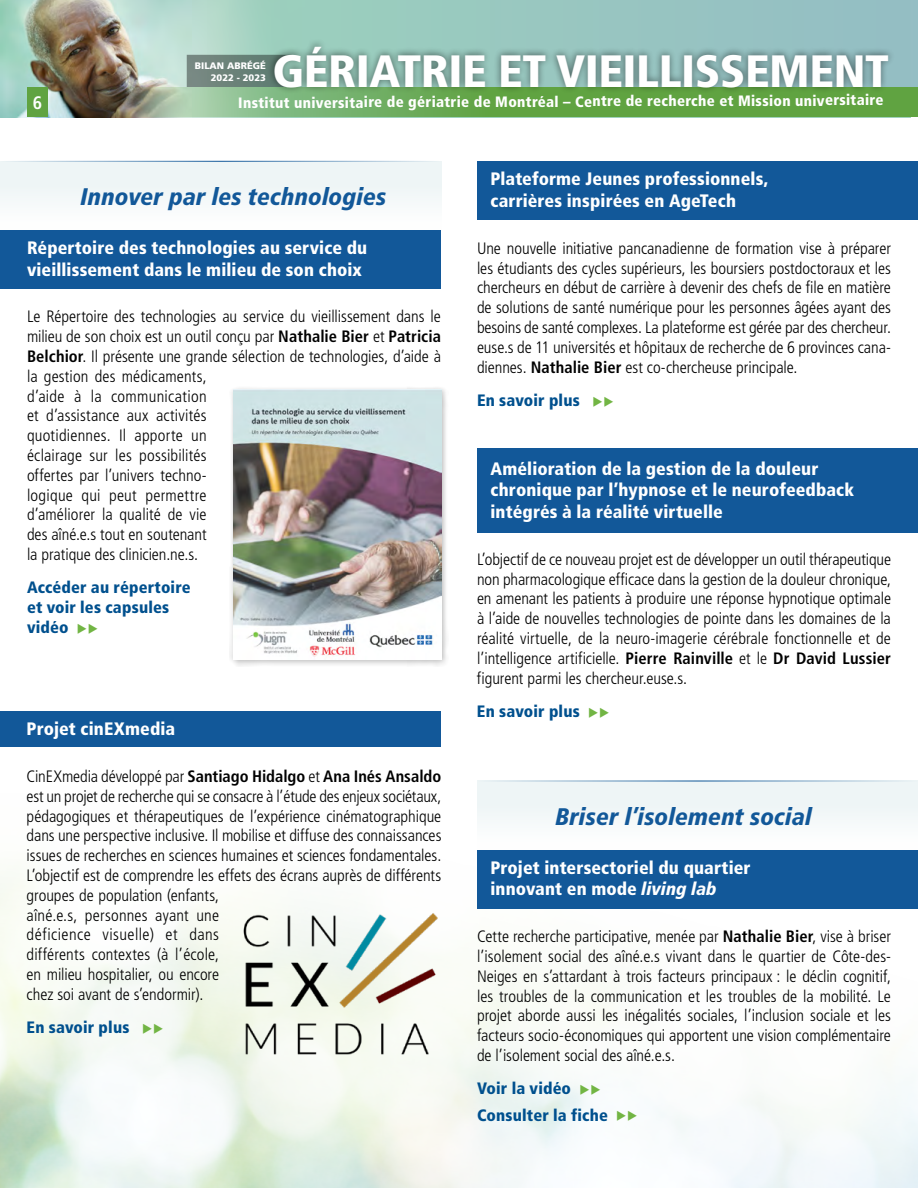
<style>
.page{position:relative;width:918px;height:1188px;background:#fff}
.page>*{position:absolute;margin:0;border:0;box-sizing:border-box;transform-origin:0 0}
.t1{font:900 condensed 45.3px "Frutiger LT Pro";letter-spacing:-.01em;color:#fff;scale:1.05 1}
.t2{font:italic 900 condensed 24px "Frutiger LT Pro";letter-spacing:.005em;color:#125899}
.t3{font:700 condensed 18.15px "Frutiger LT Pro";color:#fff}
.t4{font:900 condensed 18px/21.6px "Frutiger LT Pro";letter-spacing:.005em;color:#fff}
.t5{font:300 condensed 16.5px/19.8px "Frutiger LT Pro";color:#000;text-align:justify}
.t6{font:900 condensed 16.5px/19.8px "Frutiger LT Pro";letter-spacing:.01em;color:#00508e}
.t7{font:900 condensed 15px "Frutiger LT Pro";letter-spacing:.015em;color:#fff}
.t8{font:900 9.45px/11.9px "Frutiger LT Pro";color:#fff;text-align:right}
.s1{font-weight:700}
.s2{color:#72b544}
.s3{font-style:italic}
</style>
<div class="page">
<img style="left:0;top:0;width:203px;height:117px">
<svg style="left:203px;top:0;width:715px;height:87px;background:#9ac7c1"></svg>
<svg style="left:99px;top:87px;width:819px;height:30px;background:#70a75c"></svg>
<svg style="left:187px;top:55px;width:80px;height:32px;background:#6c837a"></svg>
<div style="left:267px;top:38px;width:629px;height:56px;background:#000;opacity:.5"></div>
<div style="left:27px;top:87px;width:21px;height:30px;background:#60a341"></div>
<div style="left:1px;top:161px;width:441px;height:69px;background:#eef5f6"></div>
<img style="left:0;top:780px;width:918px;height:408px">
<div style="left:477px;top:781px;width:441px;height:69px;background:#eef5f6"></div>
<div style="left:0;top:230px;width:441px;height:59px;background:#125899"></div>
<div style="left:477px;top:850px;width:441px;height:58px;background:#125899"></div>
<div style="left:477px;top:162px;width:441px;height:58px;background:#125899"></div>
<div style="left:477px;top:448px;width:441px;height:84px;background:#125899"></div>
<div style="left:0;top:711px;width:441px;height:36px;background:#125899"></div>
<hr style="left:1px;top:161px;width:440px;height:1px;background:#125899">
<div style="left:229px;top:385px;width:220px;height:282px;background:#000;opacity:.3"></div>
<img style="left:234px;top:390px;width:208px;height:269px">
<img style="left:235px;top:905px;width:206px;height:152px">
<hr style="left:477px;top:781px;width:441px;height:1px;background:#125899">
<p class="t3" style="left:33px;top:92px;width:11px">6</p>
<p class="t8" style="left:195px;top:60px;width:72px">BILAN ABRÉGÉ<br>2022 - 2023</p>
<h1 class="t1" style="left:273px;top:44px;width:589px">GÉRIATRIE ET VIEILLISSEMENT</h1>
<p class="t7" style="left:238px;top:92px;width:647px">Institut universitaire de gériatrie de Montréal – Centre de recherche et Mission universitaire</p>
<h2 class="t2" style="left:81px;top:182px;width:308px">Innover par les technologies</h2>
<p class="t4" style="left:27px;top:237px;width:342px">Répertoire des technologies au service du vieillissement dans le milieu de son choix</p>
<p class="t5" style="left:27px;top:307px;width:416px;text-align:left">Le Répertoire des technologies au service du vieillissement dans le milieu de son choix est un outil conçu par <span class="s1">Nathalie Bier</span> et <span class="s1">Patricia Belchior</span>. Il présente une grande sélection de technologies, d’aide à la gestion des médicaments,<br>d’aide à la communication<br>et d’assistance aux activités<br>quotidiennes. Il apporte un<br>éclairage sur les possibilités<br>offertes par l’univers techno-<br>logique qui peut permettre<br>d’améliorer la qualité de vie<br>des aîné.e.s tout en soutenant<br>la pratique des clinicien.ne.s.</p>
<p class="t6" style="left:27px;top:578px;width:165px">Accéder au répertoire et voir les capsules vidéo <span class="s2">◆◆</span></p>
<p class="t4" style="left:27px;top:718px;width:150px">Projet cinEXmedia</p>
<p class="t5" style="left:27px;top:767px;width:416px;text-align:left">CinEXmedia développé par <span class="s1">Santiago Hidalgo</span> et <span class="s1">Ana Inés Ansaldo </span>est un projet de recherche qui se consacre à l’étude des enjeux sociétaux, pédagogiques et thérapeutiques de l’expérience cinématographique dans une perspective inclusive. Il mobilise et diffuse des connaissances issues de recherches en sciences humaines et sciences fondamentales.<br>L’objectif est de comprendre les effets des écrans auprès de différents groupes de population (enfants,<br>aîné.e.s, personnes ayant une<br>déficience visuelle) et dans<br>différents contextes (à l’école,<br>en milieu hospitalier, ou encore<br>chez soi avant de s’endormir).</p>
<p class="t6" style="left:27px;top:1017px;width:139px">En savoir plus <span class="s2">◆◆</span></p>
<p class="t4" style="left:490px;top:168px;width:279px">Plateforme Jeunes professionnels, carrières inspirées en AgeTech</p>
<p class="t5" style="left:477px;top:238px;width:416px">Une nouvelle initiative pancanadienne de formation vise à préparer les étudiants des cycles supérieurs, les boursiers postdoctoraux et les chercheurs en début de carrière à devenir des chefs de file en matière de solutions de santé numérique pour les personnes âgées ayant des besoins de santé complexes. La plateforme est gérée par des chercheur. euse.s de 11 universités et hôpitaux de recherche de 6 provinces cana&shy;diennes. <span class="s1">Nathalie Bier</span> est co-chercheuse principale.</p>
<p class="t6" style="left:477px;top:390px;width:139px">En savoir plus <span class="s2">◆◆</span></p>
<p class="t4" style="left:490px;top:458px;width:365px">Amélioration de la gestion de la douleur chronique par l’hypnose et le neurofeedback intégrés à la réalité virtuelle</p>
<p class="t5" style="left:477px;top:549px;width:416px">L’objectif de ce nouveau projet est de développer un outil thérapeutique non pharmacologique efficace dans la gestion de la douleur chronique, en amenant les patients à produire une réponse hypnotique optimale à l’aide de nouvelles technologies de pointe dans les domaines de la réalité virtuelle, de la neuro-imagerie cérébrale fonctionnelle et de l’intelligence artificielle. <span class="s1">Pierre Rainville</span> et le <span class="s1">Dr David Lussier </span>figurent parmi les chercheur.euse.s.</p>
<p class="t6" style="left:477px;top:701px;width:134px">En savoir plus <span class="s2">◆◆</span></p>
<h2 class="t2" style="left:556px;top:802px;width:258px">Briser l’isolement social</h2>
<p class="t4" style="left:490px;top:857px;width:262px">Projet intersectoriel du quartier innovant en mode <span class="s3">living lab</span></p>
<p class="t5" style="left:477px;top:927px;width:416px">Cette recherche participative, menée par <span class="s1">Nathalie Bier</span>, vise à briser l’isolement social des aîné.e.s vivant dans le quartier de Côte-des-Neiges en s’attardant à trois facteurs principaux : le déclin cognitif, les troubles de la communication et les troubles de la mobilité. Le projet aborde aussi les inégalités sociales, l’inclusion sociale et les facteurs socio-économiques qui apportent une vision complémentaire de l’isolement social des aîné.e.s.</p>
<p class="t6" style="left:477px;top:1075px;width:162px;line-height:26.5px">Voir la vidéo <span class="s2">◆◆<br></span>Consulter la fiche <span class="s2">◆◆</span></p>
</div>
